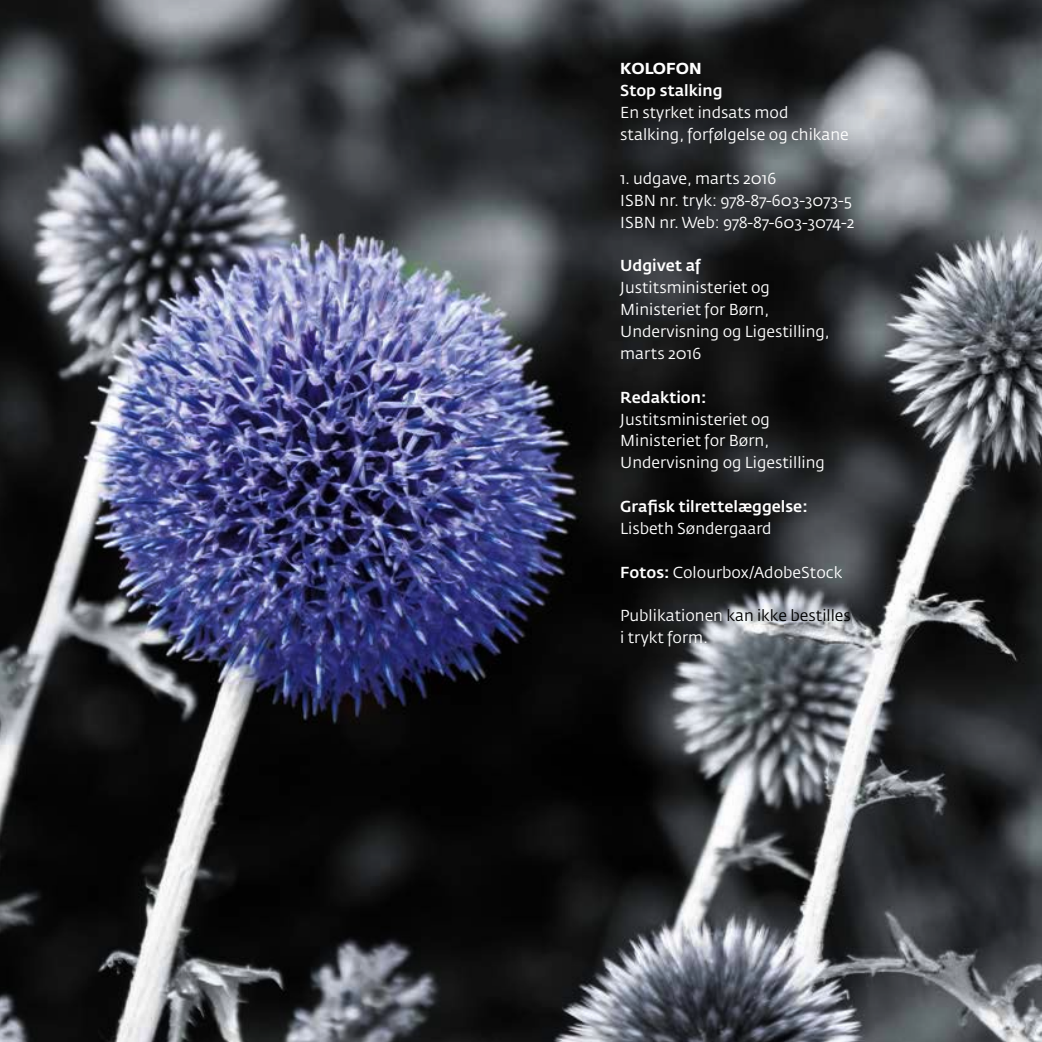
<style>
.page{position:relative;width:1042px;height:1042px;background:#fff}
.page>*{position:absolute;margin:0;border:0;box-sizing:border-box;transform-origin:0 0}
.t1{font:15.75px/21.9px "Fedra Sans Std";color:#fff}
.t2{font:500 15.75px "Fedra Sans Std";color:#fff}
.t3{font:700 15.75px "Fedra Sans Std";color:#fff}
.s1{font-weight:500}
.s2{color:#000}
</style>
<div class="page">
<img style="left:0;top:0;width:1042px;height:1042px">
<p class="t3" style="left:620px;top:59px;width:83px">KOLOFON</p>
<p class="t2" style="left:620px;top:81px;width:104px">Stop stalking</p>
<p class="t1" style="left:620px;top:102px;width:230px">En styrket indsats mod stalking, forfølgelse og chikane</p>
<p class="t1" style="left:620px;top:168px;width:236px">1. udgave, marts 2016<br>ISBN nr. tryk: 978-87-603-3073-5<br>ISBN nr. Web: 978-87-603-3074-2</p>
<p class="t2" style="left:620px;top:256px;width:82px">Udgivet af</p>
<p class="t1" style="left:620px;top:277px;width:211px">Justitsministeriet og<br>Ministeriet for Børn,<br>Undervisning og Ligestilling, marts 2016</p>
<p class="t2" style="left:620px;top:387px;width:88px">Redaktion:</p>
<p class="t1" style="left:620px;top:408px;width:206px">Justitsministeriet og<br>Ministeriet for Børn,<br>Undervisning og Ligestilling</p>
<p class="t2" style="left:620px;top:497px;width:189px">Grafisk tilrettelæggelse:</p>
<p class="t1" style="left:620px;top:518px;width:153px">Lisbeth Søndergaard</p>
<p class="t1" style="left:620px;top:561px;width:224px"><span class="s1">Fotos:</span> Colourbox/AdobeStock</p>
<p class="t1" style="left:620px;top:605px;width:232px">Publikationen <span class="s2">kan ikke bestilles </span>i trykt form.</p>
</div>
